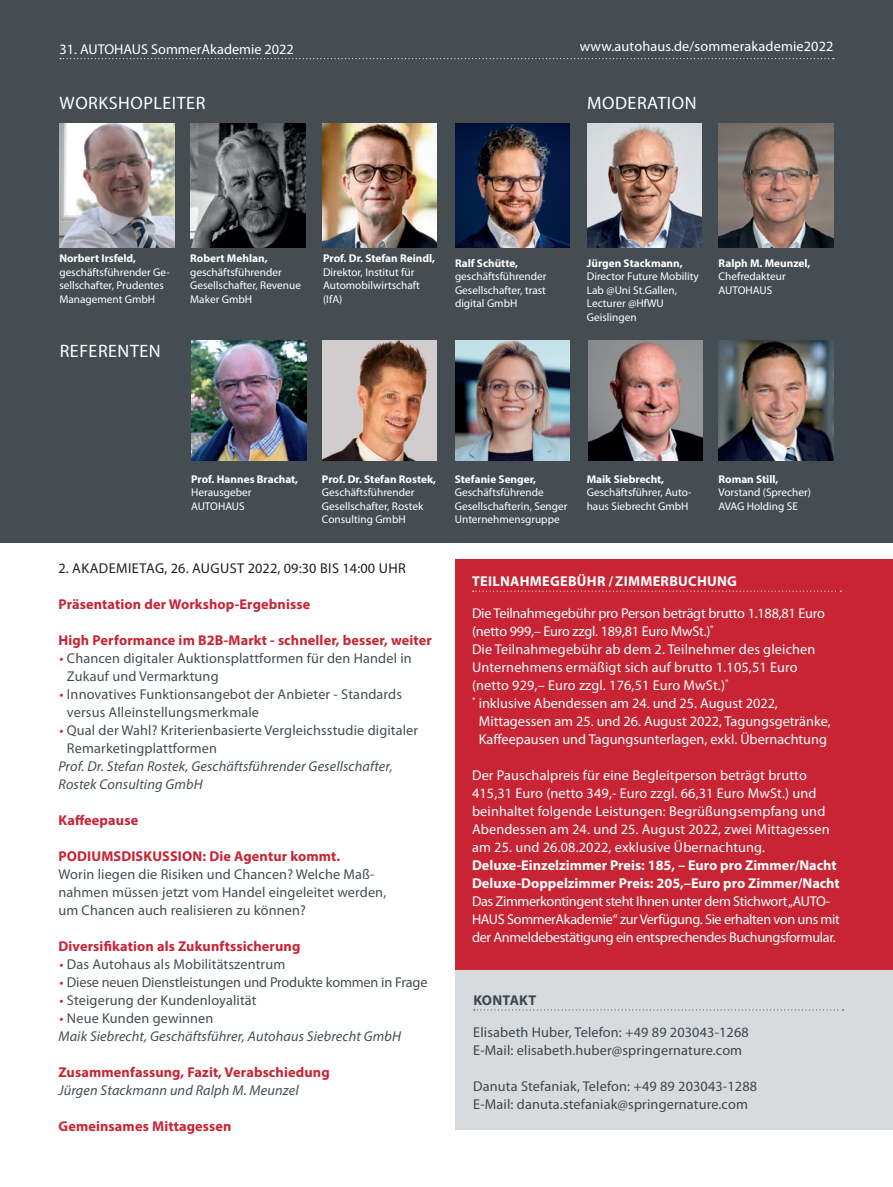
<style>
.page{position:relative;width:893px;height:1187px;background:#fff}
.page>*{position:absolute;margin:0;border:0;box-sizing:border-box;transform-origin:0 0}
.t1{font:18px "Myriad Pro";letter-spacing:.03em;color:#fff}
.t2{font:14.25px/18px "Myriad Pro";color:#fff}
.t3{font:14.25px/18px "Myriad Pro";letter-spacing:.01em;color:#454d52}
.t4{font:700 14.25px "Myriad Pro";letter-spacing:.01em;color:#c82434}
.t5{font:italic 14.25px/18px "Myriad Pro";letter-spacing:.01em;color:#454d52}
.t6{font:14.25px/18px "Myriad Pro";letter-spacing:.01em;color:#3e474d}
.t7{font:14.25px/18px "Myriad Pro";letter-spacing:-.025em;color:#fff}
.t8{font:700 14.25px/18px "Myriad Pro";color:#fff}
.t9{font:14.25px "Myriad Pro";letter-spacing:-.01em;color:#454d52}
.t10{font:14.25px "Myriad Pro";letter-spacing:.03em;color:#231f20}
.t11{font:700 14.25px "Myriad Pro";letter-spacing:.02em;color:#fff}
.t12{font:700 14.25px "Myriad Pro";letter-spacing:.02em;color:#3e474d}
.t13{font:11.25px/13.5px "Myriad Pro";color:#fff}
.t14{font:700 11.25px "Myriad Pro";color:#fff}
.s1{color:#c82434}
.s2{font-style:normal;color:#c82434}
.s3{font-style:normal}
</style>
<div class="page">
<div style="left:0;top:0;width:893px;height:542px;background:#454d52"></div>
<svg style="left:60px;top:58px;width:774px;height:1px"></svg>
<div style="left:455px;top:559px;width:438px;height:412px;background:#c82434"></div>
<svg style="left:473px;top:590px;width:368px;height:1px"></svg>
<div style="left:455px;top:969px;width:438px;height:160px;background:#d8dbde"></div>
<svg style="left:474px;top:1009px;width:370px;height:1px"></svg>
<img style="left:60px;top:124px;width:114px;height:123px">
<img style="left:190px;top:124px;width:115px;height:123px">
<img style="left:322px;top:124px;width:115px;height:123px">
<img style="left:455px;top:124px;width:115px;height:123px">
<img style="left:587px;top:124px;width:115px;height:123px">
<img style="left:719px;top:124px;width:115px;height:123px">
<img style="left:191px;top:340px;width:115px;height:120px">
<img style="left:322px;top:340px;width:115px;height:120px">
<img style="left:455px;top:340px;width:115px;height:120px">
<img style="left:588px;top:340px;width:115px;height:120px">
<img style="left:719px;top:340px;width:114px;height:120px">
<p class="t2" style="left:60px;top:40px;width:236px">31. AUTOHAUS SommerAkademie 2022</p>
<p class="t2" style="left:580px;top:38px;width:255px">www.autohaus.de/sommerakademie2022</p>
<p class="t1" style="left:60px;top:93px;width:147px">WORKSHOPLEITER</p>
<p class="t1" style="left:587px;top:93px;width:111px">MODERATION</p>
<p class="t14" style="left:59px;top:251px;width:78px">Norbert Irsfeld,</p>
<p class="t13" style="left:59px;top:265px;width:112px">geschäftsführender Ge&shy;sellschafter, Prudentes<br>Management GmbH</p>
<p class="t1" style="left:60px;top:341px;width:103px">REFERENTEN</p>
<p class="t14" style="left:190px;top:251px;width:79px">Robert Mehlan,</p>
<p class="t13" style="left:190px;top:265px;width:112px">geschäftsführender<br>Gesellschafter, Revenue<br>Maker GmbH</p>
<p class="t14" style="left:323px;top:251px;width:113px">Prof. Dr. Stefan Reindl,</p>
<p class="t13" style="left:323px;top:265px;width:98px">Direktor, Institut für<br>Automobilwirtschaft (IfA)</p>
<p class="t14" style="left:455px;top:255px;width:65px">Ralf Schütte,</p>
<p class="t13" style="left:455px;top:270px;width:93px;text-align:justify">geschäftsführender Gesellschafter, trast digital GmbH</p>
<p class="t14" style="left:587px;top:255px;width:97px">Jürgen Stackmann,</p>
<p class="t13" style="left:587px;top:270px;width:113px">Director Future Mobility<br>Lab @Uni St.Gallen,<br>Lecturer @HfWU<br>Geislingen</p>
<p class="t14" style="left:719px;top:255px;width:93px">Ralph M. Meunzel,</p>
<p class="t13" style="left:719px;top:270px;width:69px">Chefredakteur<br>AUTOHAUS</p>
<p class="t14" style="left:191px;top:471px;width:109px">Prof. Hannes Brachat,</p>
<p class="t13" style="left:191px;top:486px;width:62px">Herausgeber<br>AUTOHAUS</p>
<p class="t14" style="left:322px;top:471px;width:116px">Prof. Dr. Stefan Rostek,</p>
<p class="t13" style="left:322px;top:486px;width:103px">Geschäftsführender<br>Gesellschafter, Rostek<br>Consulting GmbH</p>
<p class="t14" style="left:455px;top:471px;width:83px">Stefanie Senger,</p>
<p class="t13" style="left:455px;top:486px;width:114px">Geschäftsführende<br>Gesellschafterin, Senger<br>Unternehmensgruppe</p>
<p class="t14" style="left:587px;top:471px;width:79px">Maik Siebrecht,</p>
<p class="t13" style="left:587px;top:486px;width:106px">Geschäftsführer, Auto&shy;haus Siebrecht GmbH</p>
<p class="t14" style="left:718px;top:471px;width:61px">Roman Still,</p>
<p class="t13" style="left:718px;top:486px;width:94px">Vorstand (Sprecher)<br>AVAG Holding SE</p>
<p class="t10" style="left:58px;top:560px;width:349px">2. AKADEMIETAG, 26. AUGUST 2022, 09:30 BIS 14:00 UHR</p>
<p class="t4" style="left:58px;top:594px;width:253px">Präsentation der Workshop-Ergebnisse</p>
<p class="t4" style="left:58px;top:630px;width:375px">High Performance im B2B-Markt - schneller, besser, weiter</p>
<p class="t3" style="left:67px;top:649px;width:346px;text-indent:-7px"><span class="s1">•</span> Chancen digitaler Auktionsplattformen für den Handel in<br>Zukauf und Vermarktung</p>
<p class="t3" style="left:67px;top:685px;width:337px;text-indent:-7px"><span class="s1">•</span> Innovatives Funktionsangebot der Anbieter - Standards versus Alleinstellungsmerkmale</p>
<p class="t3" style="left:67px;top:721px;width:353px;text-indent:-7px"><span class="s1">•</span> Qual der Wahl? Kriterienbasierte Vergleichsstudie digitaler<br>Remarketingplattformen</p>
<p class="t5" style="left:58px;top:756px;width:336px">Prof. Dr. Stefan Rostek, Geschäftsführender Gesellschafter,<br>Rostek Consulting GmbH</p>
<p class="t4" style="left:58px;top:810px;width:81px">Kaffeepause</p>
<p class="t4" style="left:58px;top:846px;width:283px">PODIUMSDISKUSSION: Die Agentur kommt.</p>
<p class="t3" style="left:58px;top:865px;width:329px">Worin liegen die Risiken und Chancen? Welche Maß-- nahmen müssen jetzt vom Handel eingeleitet werden, um Chancen auch realisieren zu können?</p>
<p class="t4" style="left:58px;top:936px;width:243px">Diversifikation als Zukunftssicherung</p>
<p class="t3" style="left:59px;top:955px;width:227px"><span class="s1">•</span> Das Autohaus als Mobilitätszentrum</p>
<p class="t9" style="left:59px;top:974px;width:370px"><span class="s1">•</span> Diese neuen Dienstleistungen und Produkte kommen in Frage</p>
<p class="t3" style="left:59px;top:991px;width:199px"><span class="s1">•</span> Steigerung der Kundenloyalität</p>
<p class="t5" style="left:58px;top:1008px;width:344px"><span class="s2">•</span> <span class="s3">Neue Kunden gewinnen<br></span>Maik Siebrecht, Geschäftsführer, Autohaus Siebrecht GmbH</p>
<p class="t4" style="left:58px;top:1062px;width:273px">Zusammenfassung, Fazit, Verabschiedung</p>
<p class="t5" style="left:58px;top:1080px;width:242px">Jürgen Stackmann und Ralph M. Meunzel</p>
<p class="t4" style="left:58px;top:1116px;width:175px">Gemeinsames Mittagessen</p>
<p class="t11" style="left:472px;top:572px;width:266px">TEILNAHMEGEBÜHR /ZIMMERBUCHUNG</p>
<p class="t2" style="left:472px;top:604px;width:354px">Die Teilnahmegebühr pro Person beträgt brutto 1.188,81 Euro</p>
<p class="t2" style="left:472px;top:622px;width:243px">(netto 999,– Euro zzgl. 189,81 Euro MwSt.)<sup>*</sup></p>
<p class="t2" style="left:472px;top:640px;width:345px">Die Teilnahmegebühr ab dem 2. Teilnehmer des gleichen</p>
<p class="t2" style="left:472px;top:658px;width:327px">Unternehmens ermäßigt sich auf brutto 1.105,51 Euro</p>
<p class="t2" style="left:472px;top:676px;width:258px">(netto 929,– Euro zzgl. 176,51 Euro MwSt.)<sup>*</sup></p>
<p class="t2" style="left:472px;top:694px;width:307px"><sup>*</sup> inklusive Abendessen am 24. und 25. August 2022,</p>
<p class="t2" style="left:479px;top:712px;width:353px">Mittagessen am 25. und 26. August 2022, Tagungsgetränke,</p>
<p class="t2" style="left:479px;top:730px;width:350px">Kaffeepausen und Tagungsunterlagen, exkl. Übernachtung</p>
<p class="t2" style="left:472px;top:766px;width:359px">Der Pauschalpreis für eine Begleitperson beträgt brutto 415,31 Euro (netto 349,- Euro zzgl. 66,31 Euro MwSt.) und beinhaltet folgende Leistungen: Begrüßungsempfang und Abendessen am 24. und 25. August 2022, zwei Mittagessen am 25. und 26.08.2022, exklusive Übernachtung.</p>
<p class="t8" style="left:472px;top:855px;width:369px">Deluxe-Einzelzimmer Preis: 185, – Euro pro Zimmer/Nacht<br>Deluxe-Doppelzimmer Preis: 205,–Euro pro Zimmer/Nacht</p>
<p class="t7" style="left:472px;top:892px;width:369px">Das Zimmerkontingent steht Ihnen unter dem Stichwort „AUTO-<br>HAUS SommerAkademie“ zur Verfügung. Sie erhalten von uns mit der Anmeldebestätigung ein entsprechendes Buchungsformular.</p>
<p class="t12" style="left:473px;top:990px;width:64px">KONTAKT</p>
<p class="t6" style="left:473px;top:1023px;width:277px">Elisabeth Huber, Telefon: +49 89 203043-1268<br>E-Mail: elisabeth.huber@springernature.com</p>
<p class="t6" style="left:473px;top:1077px;width:285px">Danuta Stefaniak, Telefon: +49 89 203043-1288<br>E-Mail: danuta.stefaniak@springernature.com</p>
</div>
